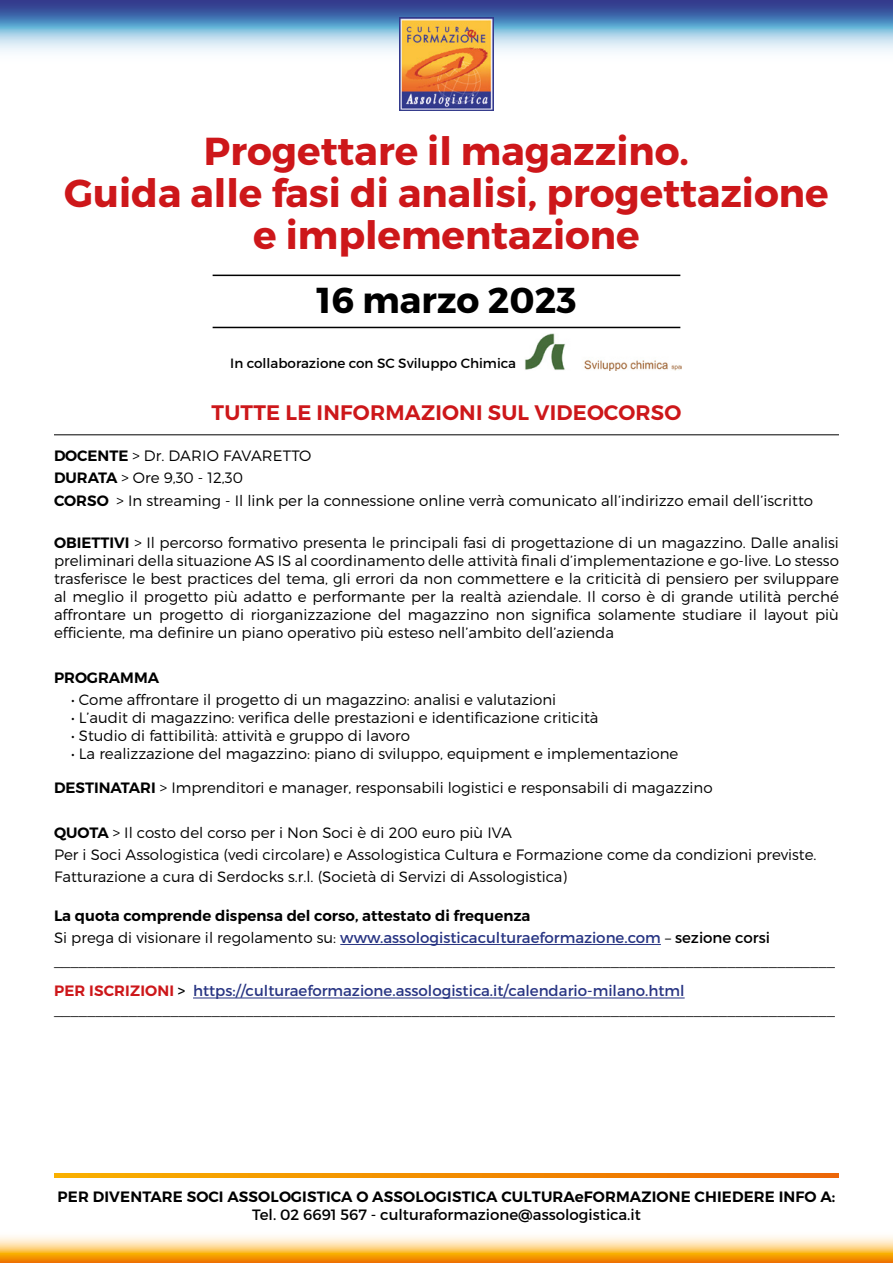
<style>
.page{position:relative;width:893px;height:1263px;background:#fff}
.page>*{position:absolute;margin:0;border:0;box-sizing:border-box;transform-origin:0 0}
.t1{font:700 39px/42px "Montserrat";color:#cd171a;text-align:center}
.t2{font:700 36px "Montserrat";color:#000}
.t3{font:600 21px "Montserrat";letter-spacing:.01em;color:#cd171a}
.t4{font:300 15px/18px "Montserrat";color:#000;text-align:justify}
.t5{font:15px "Montserrat";color:#283583}
.t6{font:600 15px "Montserrat";letter-spacing:.005em;color:#000}
.t7{font:15px "Montserrat";color:#000}
.t8{font:13.5px "Montserrat";color:#000}
.s1{font-weight:600}
.s2{font-weight:300;color:#000}
.s3{color:#000}
.s4{font-weight:600;color:#cd171a}
</style>
<div class="page">
<svg style="left:0;top:0;width:893px;height:69px"></svg>
<svg style="left:0;top:1236px;width:893px;height:27px"></svg>
<svg style="left:54px;top:1174px;width:785px;height:4px"></svg>
<img style="left:400px;top:17px;width:93px;height:94px">
<hr style="left:54px;top:434px;width:785px;height:1px;background:#000">
<hr style="left:213px;top:275px;width:467px;height:1px;background:#000">
<hr style="left:213px;top:327px;width:467px;height:1px;background:#000">
<hr style="left:340px;top:944px;width:321px;height:1px;background:#283583">
<hr style="left:193px;top:997px;width:492px;height:1px;background:#283583">
<img style="left:525px;top:333px;width:157px;height:37px">
<p class="t1" style="left:64px;top:131px;width:766px">Progettare il magazzino.<br>Guida alle fasi di analisi, progettazione e implementazione</p>
<p class="t2" style="left:316px;top:278px;width:261px">16 marzo 2023</p>
<p class="t8" style="left:230px;top:355px;width:287px">In collaborazione con SC Sviluppo Chimica</p>
<p class="t3" style="left:212px;top:400px;width:471px">TUTTE LE INFORMAZIONI SUL VIDEOCORSO</p>
<p class="t4" style="left:54px;top:446px;width:259px"><span class="s1">DOCENTE</span> &gt; Dr. DARIO FAVARETTO</p>
<p class="t4" style="left:54px;top:469px;width:190px"><span class="s1">DURATA</span> &gt; Ore 9,30 - 12,30</p>
<p class="t4" style="left:54px;top:491px;width:761px"><span class="s1">CORSO</span> &gt; In streaming - Il link per la connessione online verrà comunicato all’indirizzo email dell’iscritto</p>
<p class="t4" style="left:54px;top:534px;width:786px"><span class="s1">OBIETTIVI</span> &gt; Il percorso formativo presenta le principali fasi di progettazione di un magazzino. Dalle analisi preliminari della situazione AS IS al coordinamento delle attività finali d’implementazione e go-live. Lo stesso trasferisce le best practices del tema, gli errori da non commettere e la criticità di pensiero per sviluppare al meglio il progetto più adatto e performante per la realtà aziendale. Il corso è di grande utilità perché affrontare un progetto di riorganizzazione del magazzino non significa solamente studiare il layout più efficiente, ma definire un piano operativo più esteso nell’ambito dell’azienda</p>
<p class="t6" style="left:54px;top:668px;width:107px">PROGRAMMA</p>
<p class="t4" style="left:71px;top:690px;width:487px">• Come affrontare il progetto di un magazzino: analisi e valutazioni</p>
<p class="t4" style="left:71px;top:708px;width:529px">• L’audit di magazzino: verifica delle prestazioni e identificazione criticità</p>
<p class="t4" style="left:71px;top:726px;width:340px">• Studio di fattibilità: attività e gruppo di lavoro</p>
<p class="t4" style="left:71px;top:744px;width:609px">• La realizzazione del magazzino: piano di sviluppo, equipment e implementazione</p>
<p class="t4" style="left:54px;top:779px;width:660px"><span class="s1">DESTINATARI</span> &gt; Imprenditori e manager, responsabili logistici e responsabili di magazzino</p>
<p class="t4" style="left:54px;top:823px;width:459px"><span class="s1">QUOTA</span> &gt; Il costo del corso per i Non Soci è di 200 euro più IVA</p>
<p class="t4" style="left:54px;top:845px;width:764px">Per i Soci Assologistica (vedi circolare) e Assologistica Cultura e Formazione come da condizioni previste.</p>
<p class="t4" style="left:54px;top:868px;width:515px">Fatturazione a cura di Serdocks s.r.l. (Società di Servizi di Assologistica)</p>
<p class="t6" style="left:54px;top:906px;width:478px">La quota comprende dispensa del corso, attestato di frequenza</p>
<p class="t5" style="left:54px;top:928px;width:717px"><span class="s2">Si prega di visionare il regolamento su:</span> www.assologisticaculturaeformazione.com <span class="s2">–</span> <span class="s3">sezione corsi</span></p>
<p class="t4" style="left:54px;top:951px;width:783px">______________________________________________________________________________________________</p>
<p class="t5" style="left:54px;top:982px;width:632px"><span class="s4">PER ISCRIZIONI</span> <span class="s3">&gt;</span> https://culturaeformazione.assologistica.it/calendario-milano.html</p>
<p class="t4" style="left:54px;top:1000px;width:783px">______________________________________________________________________________________________</p>
<p class="t6" style="left:58px;top:1187px;width:779px">PER DIVENTARE SOCI ASSOLOGISTICA O ASSOLOGISTICA CULTURAeFORMAZIONE CHIEDERE INFO A:</p>
<p class="t7" style="left:252px;top:1205px;width:390px">Tel. 02 6691 567 - culturaformazione@assologistica.it</p>
</div>
